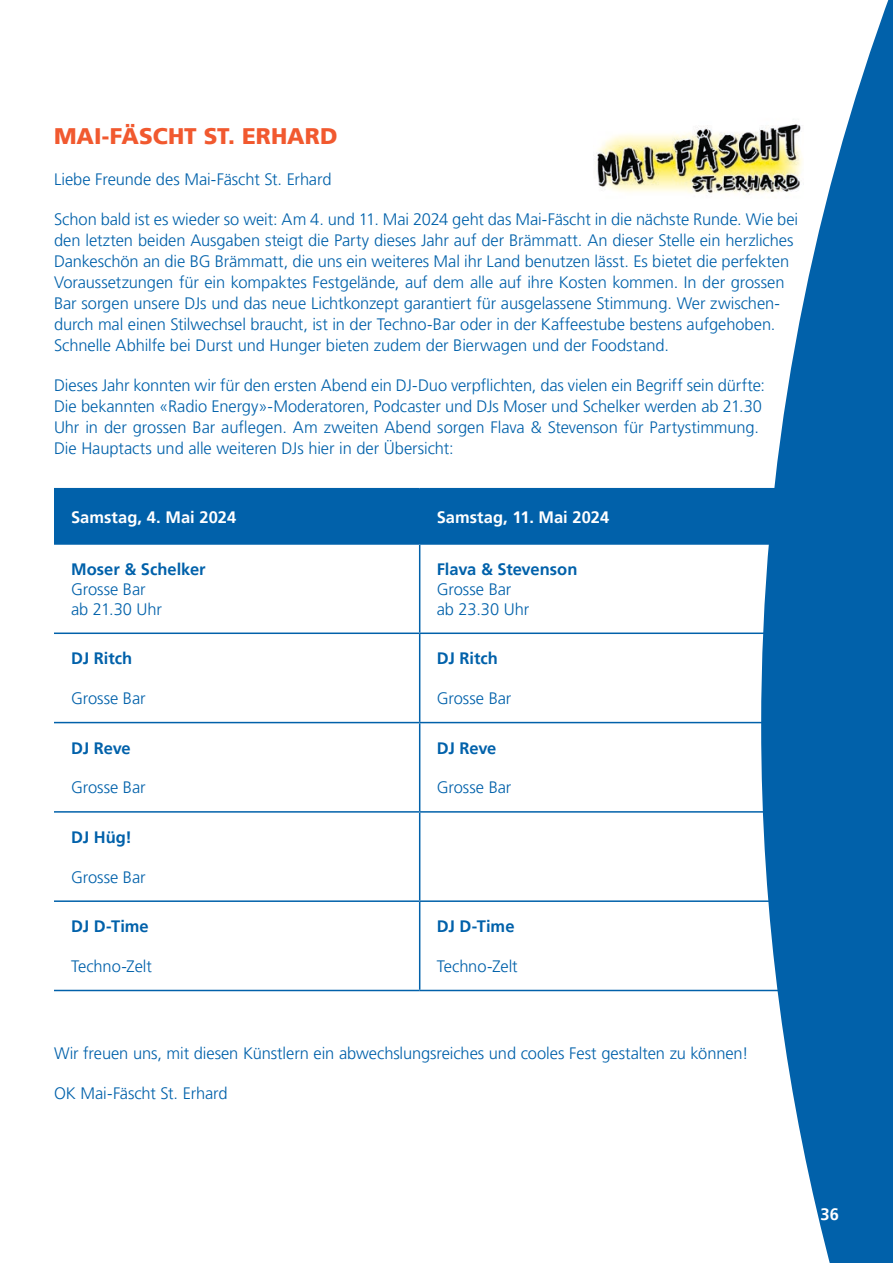
<style>
.page{position:relative;width:893px;height:1263px;background:#fff}
.page>*{position:absolute;margin:0;border:0;box-sizing:border-box;transform-origin:0 0}
.t1{font:900 22.5px "Frutiger LT Pro";letter-spacing:.005em;color:#f1592f}
.t2{font:300 16.5px/21px "Frutiger LT Pro";letter-spacing:-.005em;color:#0161aa}
.t3{font:700 16.5px "Frutiger LT Pro";color:#0161aa}
.t4{font:700 16.5px "Frutiger LT Pro";letter-spacing:.005em;color:#fff}
</style>
<div class="page">
<svg style="left:761px;top:0;width:132px;height:1263px;fill:#0161aa"></svg>
<img style="left:595px;top:106px;width:209px;height:94px">
<div style="left:54px;top:489px;width:731px;height:54px;background:#0161aa"></div>
<hr style="left:54px;top:488px;width:366px;height:1px;background:#0161aa">
<hr style="left:420px;top:488px;width:365px;height:1px;background:#0161aa">
<hr style="left:419px;top:489px;width:1px;height:54px;background:#0161aa">
<hr style="left:54px;top:543px;width:366px;height:2px;background:#0161aa">
<hr style="left:420px;top:543px;width:365px;height:2px;background:#0161aa">
<hr style="left:419px;top:545px;width:1px;height:87px;background:#0161aa">
<hr style="left:54px;top:632px;width:366px;height:2px;background:#0161aa">
<hr style="left:420px;top:632px;width:365px;height:2px;background:#0161aa">
<hr style="left:419px;top:634px;width:1px;height:88px;background:#0161aa">
<hr style="left:54px;top:722px;width:366px;height:1px;background:#0161aa">
<hr style="left:420px;top:722px;width:365px;height:1px;background:#0161aa">
<hr style="left:419px;top:723px;width:1px;height:88px;background:#0161aa">
<hr style="left:54px;top:811px;width:366px;height:2px;background:#0161aa">
<hr style="left:420px;top:811px;width:365px;height:2px;background:#0161aa">
<hr style="left:419px;top:813px;width:1px;height:87px;background:#0161aa">
<hr style="left:54px;top:900px;width:366px;height:2px;background:#0161aa">
<hr style="left:420px;top:900px;width:365px;height:2px;background:#0161aa">
<hr style="left:419px;top:902px;width:1px;height:88px;background:#0161aa">
<hr style="left:54px;top:990px;width:366px;height:1px;background:#0161aa">
<hr style="left:420px;top:990px;width:365px;height:1px;background:#0161aa">
<h1 class="t1" style="left:54px;top:123px;width:285px">MAI-FÄSCHT ST. ERHARD</h1>
<p class="t2" style="left:54px;top:168px;width:279px">Liebe Freunde des Mai-Fäscht St. Erhard</p>
<p class="t2" style="left:54px;top:209px;width:746px">Schon bald ist es wieder so weit: Am 4. und 11. Mai 2024 geht das Mai-Fäscht in die nächste Runde. Wie bei den letzten beiden Ausgaben steigt die Party dieses Jahr auf der Brämmatt. An dieser Stelle ein herzliches Dankeschön an die BG Brämmatt, die uns ein weiteres Mal ihr Land benutzen lässt. Es bietet die perfekten Voraussetzungen für ein kompaktes Festgelände, auf dem alle auf ihre Kosten kommen. In der grossen Bar sorgen unsere DJs und das neue Lichtkonzept garantiert für ausgelassene Stimmung. Wer zwischen&shy;durch mal einen Stilwechsel braucht, ist in der Techno-Bar oder in der Kaffeestube bestens aufgehoben.<br>Schnelle Abhilfe bei Durst und Hunger bieten zudem der Bierwagen und der Foodstand.</p>
<p class="t2" style="left:54px;top:375px;width:712px">Dieses Jahr konnten wir für den ersten Abend ein DJ-Duo verpflichten, das vielen ein Begriff sein dürfte:<br>Die bekannten «Radio Energy»-Moderatoren, Podcaster und DJs Moser und Schelker werden ab 21.30<br>Uhr in der grossen Bar auflegen. Am zweiten Abend sorgen Flava &amp; Stevenson für Partystimmung.<br>Die Hauptacts und alle weiteren DJs hier in der Übersicht:</p>
<p class="t4" style="left:71px;top:507px;width:167px">Samstag, 4. Mai 2024</p>
<p class="t4" style="left:437px;top:507px;width:174px">Samstag, 11. Mai 2024</p>
<p class="t3" style="left:71px;top:559px;width:136px">Moser &amp; Schelker</p>
<p class="t2" style="left:71px;top:579px;width:92px;line-height:19.8px">Grosse Bar ab 21.30 Uhr</p>
<p class="t3" style="left:437px;top:559px;width:142px">Flava &amp; Stevenson</p>
<p class="t2" style="left:437px;top:579px;width:94px;line-height:19.8px">Grosse Bar ab 23.30 Uhr</p>
<p class="t3" style="left:71px;top:648px;width:63px">DJ Ritch</p>
<p class="t2" style="left:71px;top:688px;width:76px">Grosse Bar</p>
<p class="t3" style="left:71px;top:738px;width:61px">DJ Reve</p>
<p class="t2" style="left:71px;top:777px;width:76px">Grosse Bar</p>
<p class="t3" style="left:71px;top:827px;width:62px">DJ Hüg!</p>
<p class="t2" style="left:71px;top:867px;width:76px">Grosse Bar</p>
<p class="t3" style="left:71px;top:916px;width:79px">DJ D-Time</p>
<p class="t2" style="left:71px;top:956px;width:83px">Techno-Zelt</p>
<p class="t3" style="left:437px;top:648px;width:63px">DJ Ritch</p>
<p class="t2" style="left:437px;top:688px;width:76px">Grosse Bar</p>
<p class="t3" style="left:437px;top:738px;width:61px">DJ Reve</p>
<p class="t2" style="left:437px;top:777px;width:76px">Grosse Bar</p>
<p class="t3" style="left:437px;top:916px;width:79px">DJ D-Time</p>
<p class="t2" style="left:437px;top:956px;width:83px">Techno-Zelt</p>
<p class="t2" style="left:54px;top:1043px;width:696px">Wir freuen uns, mit diesen Künstlern ein abwechslungsreiches und cooles Fest gestalten zu können!</p>
<p class="t2" style="left:54px;top:1083px;width:175px">OK Mai-Fäscht St. Erhard</p>
<p class="t4" style="left:821px;top:1205px;width:20px">36</p>
</div>
